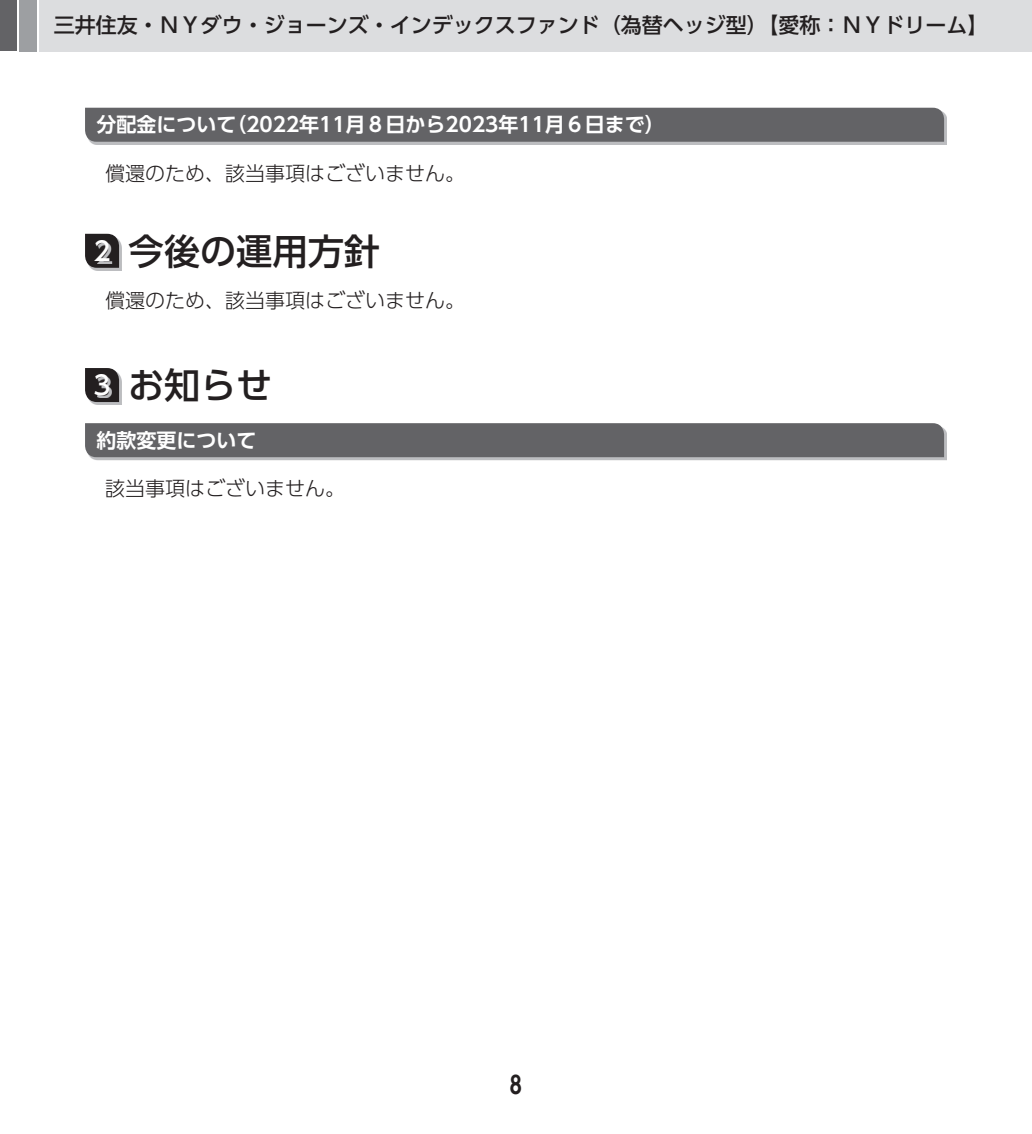
<style>
.page{position:relative;width:1032px;height:1134px;background:#fff}
.page>*{position:absolute;margin:0;border:0;box-sizing:border-box;transform-origin:0 0}
.t1{font:500 36px "UD Shin Go Pro";color:#231f20}
.t2{font:700 24px "UD Shin Go Pro De";color:#231f20}
.t3{font:500 21px "UD Shin Go Pro";color:#231f20}
.t4{font:300 20px "UD Shin Go Pro";color:#231f20}
.t5{font:700 20px "UD Shin Go Pro De";color:#fff}
.s1{font-size:26px;color:#fff}
</style>
<div class="page">
<div style="left:0;top:0;width:17px;height:51px;background:#636366"></div>
<div style="left:20px;top:0;width:17px;height:51px;background:#9d9fa2"></div>
<div style="left:40px;top:0;width:992px;height:51px;background:#dcdddf"></div>
<div style="left:88px;top:110px;width:859px;height:35px;background:#bcbdc0"></div>
<div style="left:85px;top:108px;width:859px;height:34px;background:#636366"></div>
<div style="left:88px;top:237px;width:34px;height:34px;background:#bcbdc0"></div>
<svg style="left:85px;top:234px;width:34px;height:34px"></svg>
<svg style="left:97px;top:242px;width:15px;height:22px"></svg>
<div style="left:88px;top:371px;width:34px;height:34px;background:#bcbdc0"></div>
<svg style="left:85px;top:368px;width:34px;height:34px"></svg>
<svg style="left:97px;top:377px;width:15px;height:21px"></svg>
<div style="left:88px;top:426px;width:859px;height:34px;background:linear-gradient(to right,#bdbec1,#bcbdc0)"></div>
<div style="left:85px;top:423px;width:859px;height:34px;background:#636366"></div>
<p class="t3" style="left:54px;top:8px;width:936px">三井住友・ＮＹダウ・ジョーンズ・インデックスファンド（為替ヘッジ型）【愛称：ＮＹドリーム】</p>
<p class="t5" style="left:96px;top:108px;width:570px">分配金について（2022年11月８日から2023年11月６日まで）</p>
<p class="t4" style="left:85px;top:157px;width:381px">　償還のため、該当事項はございません。</p>
<h1 class="t1" style="left:93px;top:222px;width:288px"><span class="s1">2</span> 今後の運用方針</h1>
<p class="t4" style="left:85px;top:284px;width:381px">　償還のため、該当事項はございません。</p>
<h1 class="t1" style="left:93px;top:356px;width:180px"><span class="s1">3</span> お知らせ</h1>
<p class="t5" style="left:96px;top:424px;width:161px">約款変更について</p>
<p class="t4" style="left:85px;top:472px;width:261px">　該当事項はございません。</p>
<p class="t2" style="left:510px;top:1065px;width:14px">8</p>
</div>
